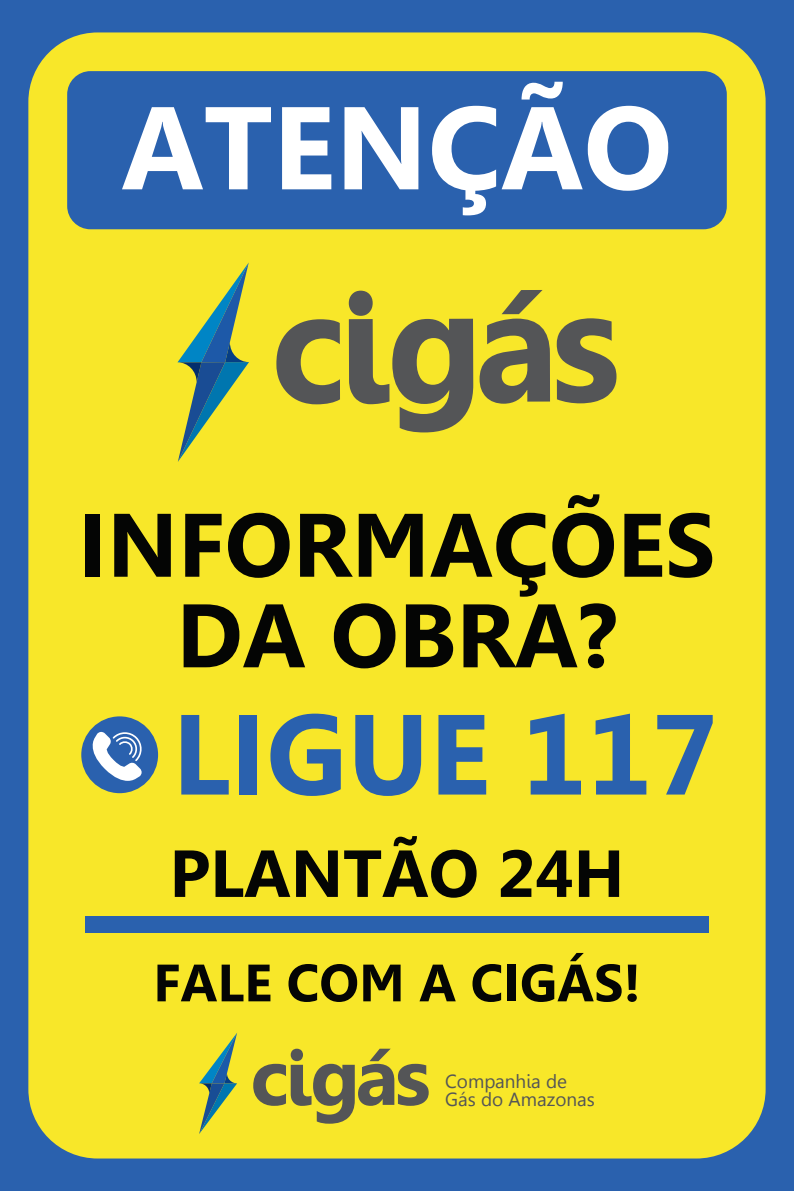
<style>
.page{position:relative;width:794px;height:1191px;background:#2a61ae}
.page>*{position:absolute;margin:0;border:0;box-sizing:border-box;transform-origin:0 0}
.t1{font:700 117.32px "Gisha";color:#fff}
.t2{font:700 89.81px/90.5px "Gisha";color:#040504;text-align:center}
.t3{font:700 66.33px "Gisha";color:#040504}
.t4{font:700 52.43px "Gisha";color:#040504}
.t5{font:18.97px/17.6px "Gisha";color:#545557}
</style>
<div class="page">
<div style="left:28px;top:32px;width:737px;height:1126px;background:#f8e729;border-radius:69px"></div>
<svg style="left:177px;top:262px;width:72px;height:200px"></svg>
<svg style="left:276px;top:319px;width:64px;height:85px"></svg>
<svg style="left:349px;top:291px;width:124px;height:141px"></svg>
<svg style="left:479px;top:290px;width:71px;height:114px"></svg>
<svg style="left:557px;top:318px;width:59px;height:85px"></svg>
<div style="left:67px;top:71px;width:660px;height:158px;background:#2a61ae;border-radius:23px"></div>
<div style="left:85px;top:916px;width:623px;height:17px;background:#2a61ae"></div>
<svg style="left:181px;top:715px;width:48px;height:79px"></svg>
<div style="left:239px;top:715px;width:18px;height:79px;background:#2a61ae"></div>
<svg style="left:270px;top:713px;width:71px;height:83px"></svg>
<svg style="left:355px;top:715px;width:66px;height:81px"></svg>
<svg style="left:438px;top:715px;width:48px;height:79px"></svg>
<svg style="left:530px;top:713px;width:51px;height:81px"></svg>
<svg style="left:595px;top:713px;width:51px;height:81px"></svg>
<svg style="left:657px;top:715px;width:55px;height:79px"></svg>
<div style="left:81px;top:716px;width:77px;height:77px;background:#2a61ae;border-radius:50%"></div>
<svg style="left:86px;top:732px;width:56px;height:49px"></svg>
<svg style="left:199px;top:1033px;width:38px;height:101px"></svg>
<svg style="left:253px;top:1048px;width:176px;height:75px"></svg>
<h1 class="t1" style="left:121px;top:81px;width:552px">ATENÇÃO</h1>
<h2 class="t2" style="left:79px;top:501px;width:638px">INFORMAÇÕES<br>DA OBRA?</h2>
<h3 class="t3" style="left:169px;top:835px;width:456px">PLANTÃO 24H</h3>
<h3 class="t4" style="left:153px;top:953px;width:489px">FALE COM A CIGÁS!</h3>
<p class="t5" style="left:445px;top:1072px;width:151px">Companhia de<br>Gás do Amazonas</p>
</div>
